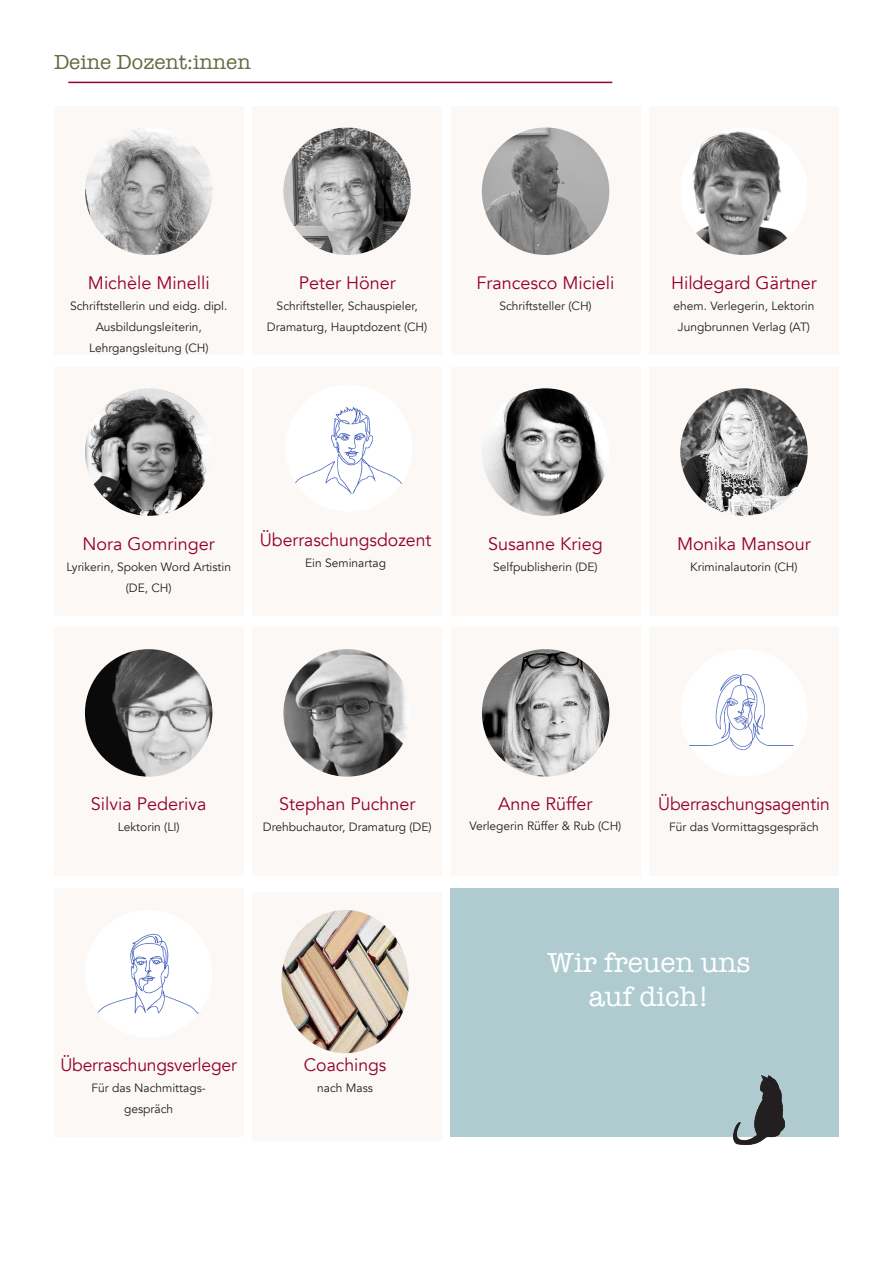
<style>
.page{position:relative;width:893px;height:1263px;background:#fff}
.page>*{position:absolute;margin:0;border:0;box-sizing:border-box;transform-origin:0 0}
.t1{font:28.5px "American Typewriter";color:#fff}
.t2{font:21px "American Typewriter";color:#686842}
.t3{font:18px "Avenir";color:#94002f}
.t4{font:12px/21px "Avenir";color:#231f20;text-align:center}
</style>
<div class="page">
<hr style="left:68px;top:82px;width:544px;height:1px;background:#94002f">
<div style="left:54px;top:106px;width:190px;height:248px;background:#fcf8f5"></div>
<img style="left:85px;top:128px;width:128px;height:127px;border-radius:64px">
<div style="left:252px;top:106px;width:190px;height:248px;background:#fcf8f5"></div>
<img style="left:283px;top:128px;width:128px;height:127px;border-radius:64px">
<div style="left:451px;top:106px;width:189px;height:248px;background:#fcf8f5"></div>
<img style="left:482px;top:128px;width:127px;height:127px;border-radius:64px">
<div style="left:649px;top:106px;width:190px;height:248px;background:#fcf8f5"></div>
<img style="left:680px;top:128px;width:128px;height:127px;border-radius:64px">
<div style="left:54px;top:367px;width:190px;height:248px;background:#fcf8f5"></div>
<img style="left:85px;top:388px;width:127px;height:128px;border-radius:64px">
<div style="left:54px;top:628px;width:190px;height:248px;background:#fcf8f5"></div>
<div style="left:54px;top:889px;width:190px;height:248px;background:#fcf8f5"></div>
<img style="left:85px;top:910px;width:127px;height:127px;border-radius:64px">
<div style="left:451px;top:367px;width:189px;height:248px;background:#fcf8f5"></div>
<img style="left:482px;top:388px;width:127px;height:128px;border-radius:64px">
<div style="left:649px;top:367px;width:190px;height:248px;background:#fcf8f5"></div>
<img style="left:680px;top:388px;width:128px;height:128px;border-radius:64px">
<div style="left:252px;top:628px;width:190px;height:248px;background:#fcf8f5"></div>
<div style="left:451px;top:628px;width:189px;height:248px;background:#fcf8f5"></div>
<img style="left:85px;top:649px;width:127px;height:128px;border-radius:64px">
<div style="left:649px;top:628px;width:190px;height:248px;background:#fcf8f5"></div>
<img style="left:680px;top:649px;width:128px;height:128px;border-radius:64px">
<div style="left:252px;top:893px;width:190px;height:248px;background:#fcf8f5"></div>
<img style="left:281px;top:910px;width:128px;height:143px">
<div style="left:451px;top:889px;width:388px;height:248px;background:#afcbd0"></div>
<img style="left:734px;top:1075px;width:50px;height:70px">
<img style="left:482px;top:649px;width:127px;height:128px;border-radius:64px">
<img style="left:283px;top:649px;width:128px;height:128px;border-radius:64px">
<div style="left:252px;top:367px;width:190px;height:248px;background:#fcf8f5"></div>
<img style="left:285px;top:384px;width:127px;height:128px;border-radius:64px">
<p class="t2" style="left:54px;top:45px;width:198px">Deine Dozent:innen</p>
<p class="t3" style="left:88px;top:272px;width:123px">Michèle Minelli</p>
<p class="t4" style="left:70px;top:295px;width:159px">Schriftstellerin und eidg. dipl.<br>Ausbildungsleiterin,</p>
<p class="t4" style="left:89px;top:337px;width:121px">Lehrgangsleitung (CH)</p>
<p class="t3" style="left:299px;top:272px;width:98px">Peter Höner</p>
<p class="t4" style="left:277px;top:295px;width:143px">Schriftsteller, Schauspieler,</p>
<p class="t4" style="left:267px;top:316px;width:162px">Dramaturg, Hauptdozent (CH)</p>
<p class="t3" style="left:477px;top:272px;width:140px">Francesco Micieli</p>
<p class="t4" style="left:499px;top:295px;width:94px">Schriftsteller (CH)</p>
<p class="t3" style="left:671px;top:272px;width:147px">Hildegard Gärtner</p>
<p class="t4" style="left:673px;top:295px;width:143px">ehem. Verlegerin, Lektorin<br>Jungbrunnen Verlag (AT)</p>
<p class="t3" style="left:83px;top:533px;width:134px">Nora Gomringer</p>
<p class="t4" style="left:66px;top:556px;width:166px">Lyrikerin, Spoken Word Artistin (DE, CH)</p>
<p class="t3" style="left:260px;top:529px;width:173px">Überraschungsdozent</p>
<p class="t4" style="left:305px;top:552px;width:82px">Ein Seminartag</p>
<p class="t3" style="left:488px;top:533px;width:116px">Susanne Krieg</p>
<p class="t4" style="left:493px;top:556px;width:106px">Selfpublisherin (DE)</p>
<p class="t3" style="left:677px;top:533px;width:135px">Monika Mansour</p>
<p class="t4" style="left:690px;top:556px;width:109px">Kriminalautorin (CH)</p>
<p class="t3" style="left:91px;top:793px;width:117px">Silvia Pederiva</p>
<p class="t4" style="left:118px;top:817px;width:63px">Lektorin (LI)</p>
<p class="t3" style="left:279px;top:793px;width:138px">Stephan Puchner</p>
<p class="t4" style="left:263px;top:817px;width:170px">Drehbuchautor, Dramaturg (DE)</p>
<p class="t3" style="left:498px;top:793px;width:96px">Anne Rüffer</p>
<p class="t4" style="left:469px;top:815px;width:154px">Verlegerin Rüffer &amp; Rub (CH)</p>
<p class="t3" style="left:658px;top:793px;width:173px">Überraschungsagentin</p>
<p class="t4" style="left:669px;top:817px;width:151px">Für das Vormittagsgespräch</p>
<p class="t3" style="left:60px;top:1054px;width:178px">Überraschungsverleger</p>
<p class="t4" style="left:91px;top:1078px;width:116px">Für das Nachmittags-</p>
<p class="t4" style="left:124px;top:1099px;width:51px">gespräch</p>
<p class="t3" style="left:304px;top:1054px;width:84px">Coachings</p>
<p class="t4" style="left:317px;top:1078px;width:57px">nach Mass</p>
<p class="t1" style="left:548px;top:941px;width:205px">Wir freuen uns</p>
<p class="t1" style="left:589px;top:975px;width:122px">auf dich!</p>
</div>
